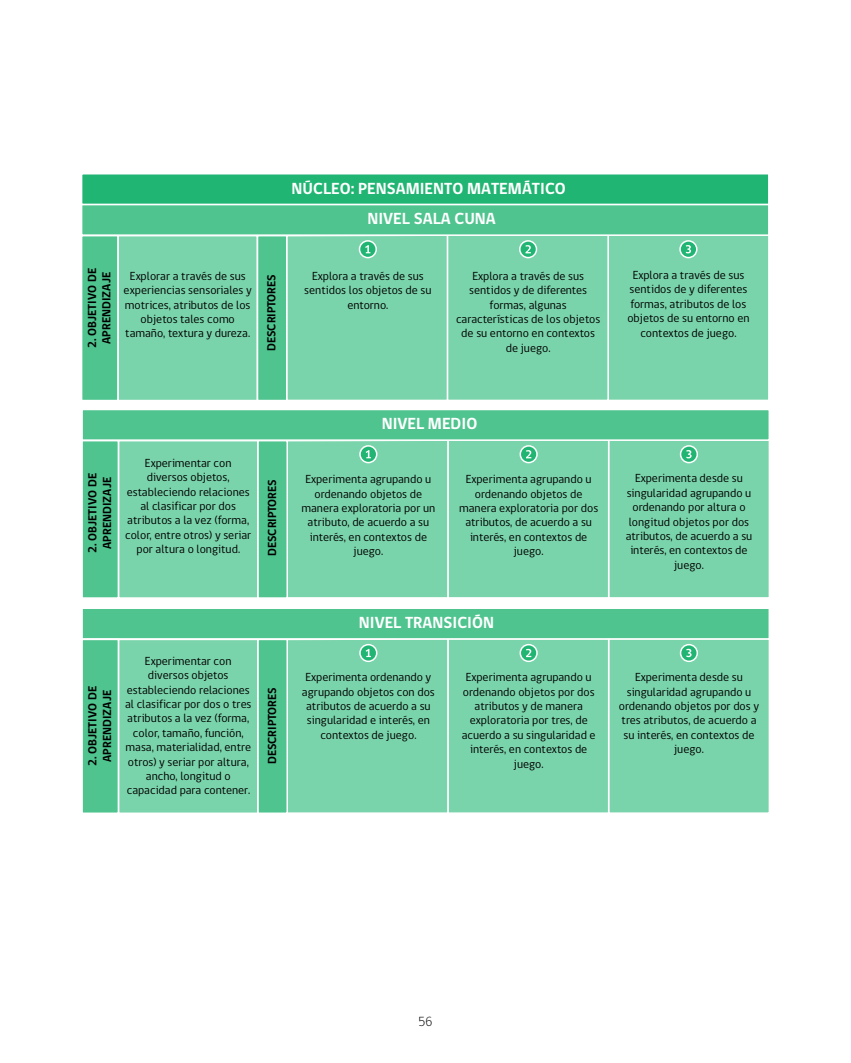
<style>
.page{position:relative;width:851px;height:1063px;background:#fff}
.page>*{position:absolute;margin:0;border:0;box-sizing:border-box;transform-origin:0 0}
.t1{font:700 16.5px "gob CL";color:#fff}
.t2{font:300 13.5px "gob CL";color:#000}
.t3{font:12px/14.4px "gob CL";color:#000;text-align:center}
.t4{font:700 12px/14.4px "gob CL";color:#000;text-align:center}
</style>
<div class="page">
<div style="left:607px;top:439px;width:163px;height:160px;background:#7ad4ab;border:2px solid #fff"></div>
<div style="left:447px;top:439px;width:162px;height:160px;background:#7ad4ab;border:2px solid #fff"></div>
<div style="left:118px;top:440px;width:140px;height:159px;background:#7ad4ab;border:2px solid #fff"></div>
<div style="left:257px;top:440px;width:31px;height:159px;background:#4fc48f;border:2px solid #fff"></div>
<div style="left:81px;top:409px;width:689px;height:32px;background:#4fc48f;border:2px solid #fff"></div>
<div style="left:81px;top:440px;width:38px;height:159px;background:#4fc48f;border:2px solid #fff"></div>
<svg style="left:285px;top:439px;width:164px;height:160px;background:#7fd5ae"></svg>
<svg style="left:520px;top:446px;width:17px;height:17px"></svg>
<div style="left:519px;top:445px;width:18px;height:18px;border:2px solid #fff;border-radius:50%"></div>
<svg style="left:526px;top:450px;width:5px;height:8px"></svg>
<svg style="left:680px;top:446px;width:17px;height:17px"></svg>
<div style="left:679px;top:445px;width:19px;height:18px;border:2px solid #fff;border-radius:50%"></div>
<svg style="left:686px;top:450px;width:5px;height:8px"></svg>
<div style="left:607px;top:638px;width:163px;height:176px;background:#7ad4ab;border:2px solid #fff"></div>
<div style="left:447px;top:638px;width:162px;height:176px;background:#7ad4ab;border:2px solid #fff"></div>
<div style="left:118px;top:639px;width:140px;height:175px;background:#7ad4ab"></div>
<div style="left:257px;top:639px;width:31px;height:175px;background:#4fc48f;border:2px solid #fff"></div>
<div style="left:81px;top:607px;width:689px;height:33px;background:#4fc48f;border:2px solid #fff"></div>
<div style="left:81px;top:639px;width:38px;height:175px;background:#4fc48f;border:2px solid #fff"></div>
<div style="left:285px;top:637px;width:164px;height:177px;background:#7ad4ab"></div>
<svg style="left:520px;top:645px;width:17px;height:16px"></svg>
<div style="left:519px;top:644px;width:18px;height:18px;border:2px solid #fff;border-radius:50%"></div>
<svg style="left:526px;top:649px;width:5px;height:8px"></svg>
<svg style="left:680px;top:645px;width:17px;height:16px"></svg>
<div style="left:679px;top:644px;width:19px;height:18px;border:2px solid #fff;border-radius:50%"></div>
<svg style="left:686px;top:649px;width:5px;height:8px"></svg>
<div style="left:607px;top:234px;width:162px;height:167px;background:#7ad4ab;border:2px solid #fff"></div>
<div style="left:446px;top:234px;width:162px;height:167px;background:#7ad4ab;border:2px solid #fff"></div>
<div style="left:117px;top:235px;width:141px;height:166px;background:#7ad4ab"></div>
<div style="left:257px;top:235px;width:30px;height:166px;background:#4fc48f;border:2px solid #fff"></div>
<div style="left:81px;top:204px;width:688px;height:32px;background:#4fc48f;border:2px solid #fff"></div>
<div style="left:81px;top:173px;width:688px;height:32px;background:#21b573;border:2px solid #fff"></div>
<div style="left:81px;top:235px;width:38px;height:166px;background:#4fc48f;border:2px solid #fff"></div>
<svg style="left:285px;top:234px;width:164px;height:167px;background:#7ed5ad"></svg>
<svg style="left:519px;top:241px;width:17px;height:17px"></svg>
<div style="left:519px;top:240px;width:18px;height:18px;border:2px solid #fff;border-radius:50%"></div>
<svg style="left:525px;top:245px;width:5px;height:8px"></svg>
<div style="left:680px;top:241px;width:16px;height:17px;background:#21b573;border-radius:50%"></div>
<div style="left:679px;top:240px;width:18px;height:18px;border:2px solid #fff;border-radius:50%"></div>
<svg style="left:685px;top:245px;width:6px;height:8px"></svg>
<h1 class="t1" style="left:291px;top:177px;width:276px">NÚCLEO: PENSAMIENTO MATEMÁTICO</h1>
<h1 class="t1" style="left:367px;top:208px;width:130px">NIVEL SALA CUNA</h1>
<p class="t4" style="left:85px;top:348px;width:81px;rotate:-90deg">2. OBJETIVO DE<br>APRENDIZAJE</p>
<p class="t3" style="left:124px;top:269px;width:130px">Explorar a través de sus experiencias sensoriales y motrices, atributos de los objetos tales como tamaño, textura y dureza.</p>
<p class="t3" style="left:304px;top:269px;width:129px">Explora a través de sus sentidos los objetos de su entorno.</p>
<p class="t3" style="left:456px;top:269px;width:146px">Explora a través de sus sentidos y de diferentes formas, algunas características de los objetos de su entorno en contextos de juego.</p>
<p class="t3" style="left:627px;top:268px;width:124px">Explora a través de sus sentidos de y diferentes formas, atributos de los objetos de su entorno en contextos de juego.</p>
<p class="t4" style="left:265px;top:351px;width:78px;rotate:-90deg">DESCRIPTORES</p>
<p class="t4" style="left:86px;top:553px;width:81px;rotate:-90deg">2. OBJETIVO DE<br>APRENDIZAJE</p>
<p class="t3" style="left:125px;top:456px;width:128px">Experimentar con diversos objetos, estableciendo relaciones al clasificar por dos atributos a la vez (forma, color, entre otros) y seriar por altura o longitud.</p>
<p class="t4" style="left:265px;top:556px;width:78px;rotate:-90deg">DESCRIPTORES</p>
<p class="t4" style="left:86px;top:766px;width:81px;rotate:-90deg">2. OBJETIVO DE<br>APRENDIZAJE</p>
<p class="t3" style="left:125px;top:654px;width:128px">Experimentar con diversos objetos estableciendo relaciones al clasificar por dos o tres atributos a la vez (forma, color, tamaño, función, masa, materialidad, entre otros) y seriar por altura, ancho, longitud o capacidad para contener.</p>
<p class="t4" style="left:265px;top:764px;width:78px;rotate:-90deg">DESCRIPTORES</p>
<h1 class="t1" style="left:381px;top:413px;width:97px">NIVEL MEDIO</h1>
<p class="t3" style="left:301px;top:472px;width:135px">Experimenta agrupando u ordenando objetos de manera exploratoria por un atributo, de acuerdo a su interés, en contextos de juego.</p>
<p class="t3" style="left:459px;top:472px;width:141px">Experimenta agrupando u ordenando objetos de manera exploratoria por dos atributos, de acuerdo a su interés, en contextos de juego.</p>
<p class="t3" style="left:625px;top:472px;width:128px">Experimenta desde su singularidad agrupando u ordenando por altura o longitud objetos por dos atributos, de acuerdo a su interés, en contextos de juego.</p>
<h1 class="t1" style="left:359px;top:611px;width:137px">NIVEL TRANSICIÓN</h1>
<p class="t3" style="left:302px;top:670px;width:134px">Experimenta ordenando y agrupando objetos con dos atributos de acuerdo a su singularidad e interés, en contextos de juego.</p>
<p class="t3" style="left:461px;top:670px;width:135px">Experimenta agrupando u ordenando objetos por dos atributos y de manera exploratoria por tres, de acuerdo a su singularidad e interés, en contextos de juego.</p>
<p class="t3" style="left:619px;top:670px;width:142px">Experimenta desde su singularidad agrupando u ordenando objetos por dos y tres atributos, de acuerdo a su interés, en contextos de juego.</p>
<p class="t2" style="left:418px;top:1012px;width:16px">56</p>
</div>
